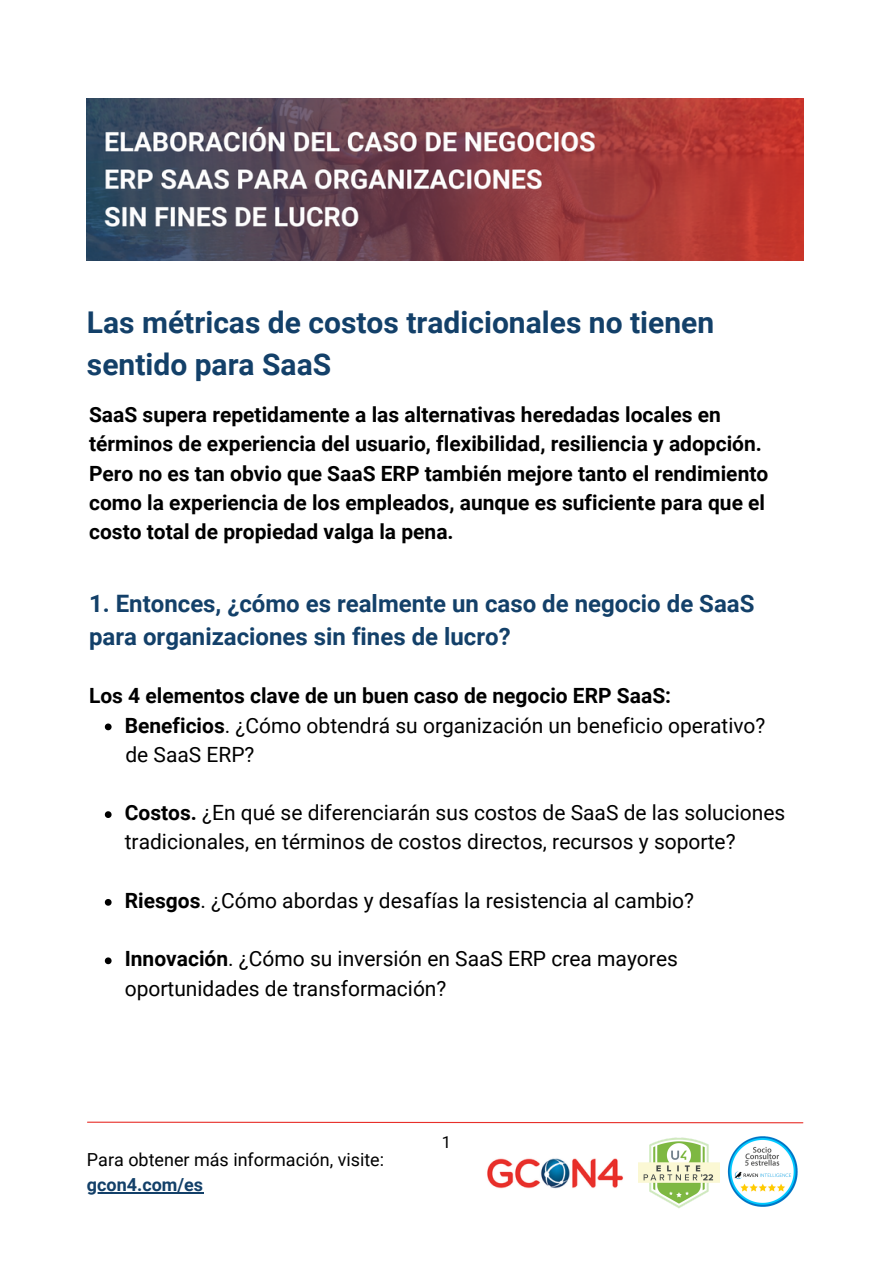
<style>
.page{position:relative;width:893px;height:1264px;background:#fff}
.page>*{position:absolute;margin:0;border:0;box-sizing:border-box;transform-origin:0 0}
.t1{font:700 30px/41.5px "Roboto";color:#134069}
.t2{font:700 24px/32.5px "Roboto";color:#134069}
.t3{font:700 21px/29.2px "Roboto";color:#000}
.t4{font:21px/29.2px "Roboto";color:#000}
.t5{font:18px "Roboto";color:#000}
.t6{font:700 18px "Roboto";color:#134069}
.t7{font:16.5px "Roboto";color:#000}
.s1{font-weight:700}
</style>
<div class="page">
<svg style="left:87px;top:1121px;width:717px;height:2px"></svg>
<img style="left:638px;top:1136px;width:160px;height:72px">
<img style="left:487px;top:1158px;width:136px;height:31px">
<svg style="left:105px;top:723px;width:7px;height:7px"></svg>
<svg style="left:105px;top:811px;width:7px;height:7px"></svg>
<svg style="left:105px;top:899px;width:7px;height:6px"></svg>
<svg style="left:105px;top:957px;width:7px;height:7px"></svg>
<img style="left:87px;top:98px;width:716px;height:162px">
<hr style="left:87px;top:1192px;width:116px;height:1px;background:#134069">
<h1 class="t1" style="left:87px;top:302px;width:628px">Las métricas de costos tradicionales no tienen sentido para SaaS</h1>
<p class="t3" style="left:89px;top:400px;width:680px">SaaS supera repetidamente a las alternativas heredadas locales en términos de experiencia del usuario, flexibilidad, resiliencia y adopción.<br>Pero no es tan obvio que SaaS ERP también mejore tanto el rendimiento como la experiencia de los empleados, aunque es suficiente para que el costo total de propiedad valga la pena.</p>
<p class="t2" style="left:89px;top:587px;width:666px">1. Entonces, ¿cómo es realmente un caso de negocio de SaaS para organizaciones sin fines de lucro?</p>
<p class="t3" style="left:89px;top:681px;width:583px">Los 4 elementos clave de un buen caso de negocio ERP SaaS:</p>
<p class="t4" style="left:125px;top:740px;width:130px">de SaaS ERP?</p>
<p class="t4" style="left:125px;top:710px;width:642px"><span class="s1">Beneficios</span>. ¿Cómo obtendrá su organización un beneficio operativo?</p>
<p class="t4" style="left:125px;top:798px;width:662px"><span class="s1">Costos.</span> ¿En qué se diferenciarán sus costos de SaaS de las soluciones tradicionales, en términos de costos directos, recursos y soporte?</p>
<p class="t4" style="left:125px;top:886px;width:571px"><span class="s1">Riesgos</span>. ¿Cómo abordas y desafías la resistencia al cambio?</p>
<p class="t4" style="left:125px;top:944px;width:554px"><span class="s1">Innovación</span>. ¿Cómo su inversión en SaaS ERP crea mayores oportunidades de transformación?</p>
<p class="t5" style="left:87px;top:1149px;width:299px">Para obtener más información, visite:</p>
<p class="t6" style="left:87px;top:1174px;width:118px">gcon4.com/es</p>
<p class="t7" style="left:441px;top:1132px;width:11px">1</p>
</div>
